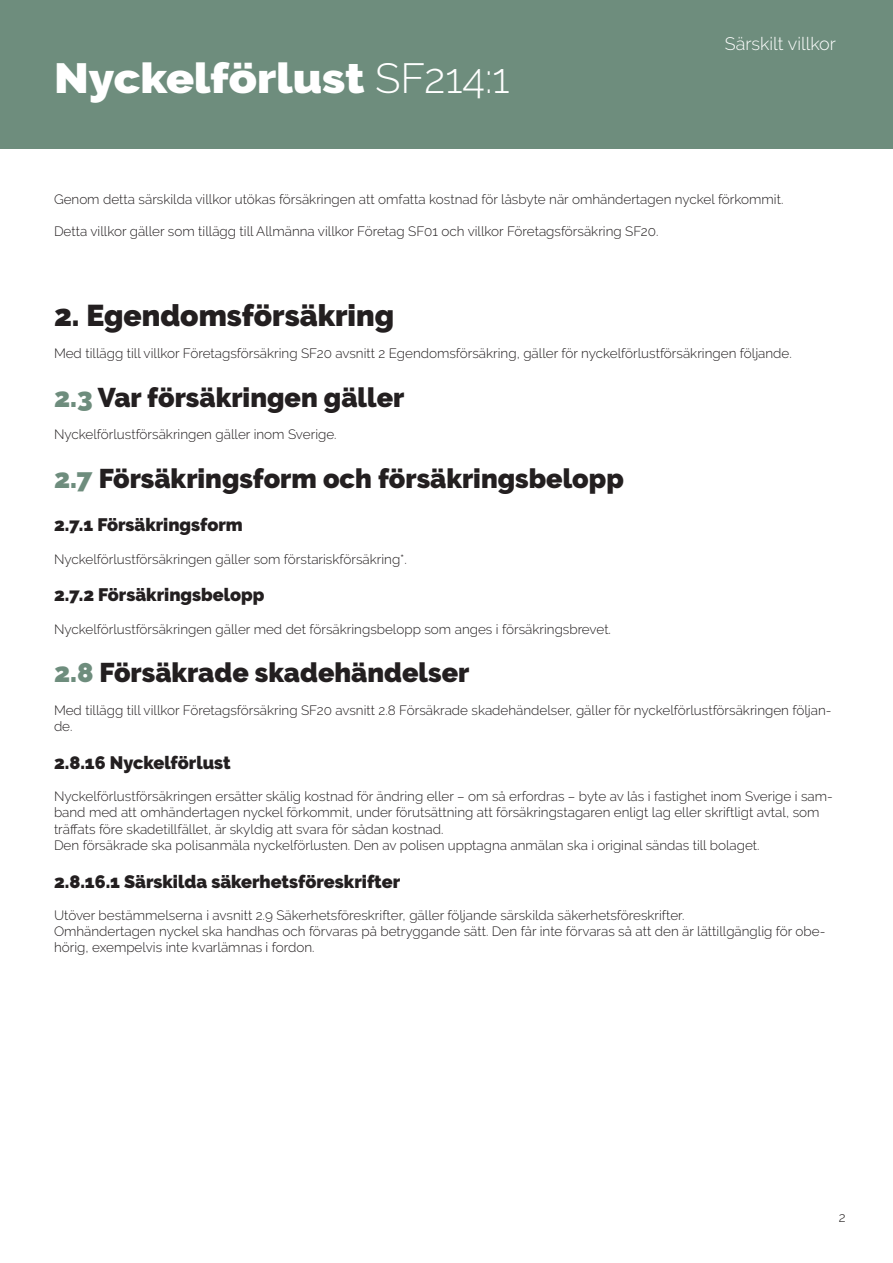
<style>
.page{position:relative;width:893px;height:1263px;background:#fff}
.page>*{position:absolute;margin:0;border:0;box-sizing:border-box;transform-origin:0 0}
.Sensor_Rubrik{font:900 42px "Raleway";color:#fff;scale:1.1 1}
.Sensor_Rubrik-2{font:900 30px "Raleway";color:#231f20}
.Sensor_underrubrik{font:900 27px "Raleway";color:#231f20}
.Sensor_underrubrik-2{font:900 18px "Raleway";color:#231f20}
.t1{font:300 18px "Raleway";color:#fff}
.Sensor_brödtext{font:300 13.5px/16.2px "Raleway";color:#231f20}
.s1{font-weight:300}
.s2{color:#6e8d7d}
</style>
<div class="page">
<div style="left:0;top:0;width:893px;height:149px;background:#6e8d7d"></div>
<p class="Sensor_Rubrik" style="left:54px;top:54px;width:416px">Nyckelförlust <span class="s1">SF214:1</span></p>
<p class="t1" style="left:725px;top:33px;width:113px">Särskilt villkor</p>
<p class="Sensor_brödtext" style="left:54px;top:191px;width:731px">Genom detta särskilda villkor utökas försäkringen att omfatta kostnad för låsbyte när omhändertagen nyckel förkommit.</p>
<p class="Sensor_brödtext" style="left:54px;top:224px;width:606px">Detta villkor gäller som tillägg till Allmänna villkor Företag SF01 och villkor Företagsförsäkring SF20.</p>
<p class="Sensor_Rubrik-2" style="left:54px;top:298px;width:342px">2. Egendomsförsäkring</p>
<p class="Sensor_brödtext" style="left:54px;top:345px;width:739px">Med tillägg till villkor Företagsförsäkring SF20 avsnitt 2 Egendomsförsäkring, gäller för nyckelförlustförsäkringen följande.</p>
<p class="Sensor_underrubrik" style="left:54px;top:382px;width:352px"><span class="s2">2.3</span> Var försäkringen gäller</p>
<p class="Sensor_brödtext" style="left:54px;top:426px;width:284px">Nyckelförlustförsäkringen gäller inom Sverige.</p>
<p class="Sensor_underrubrik" style="left:54px;top:463px;width:571px"><span class="s2">2.7</span> Försäkringsform och försäkringsbelopp</p>
<p class="Sensor_underrubrik-2" style="left:54px;top:514px;width:190px">2.7.1 Försäkringsform</p>
<p class="Sensor_brödtext" style="left:54px;top:551px;width:354px">Nyckelförlustförsäkringen gäller som förstariskförsäkring*.</p>
<p class="Sensor_underrubrik-2" style="left:54px;top:584px;width:212px">2.7.2 Försäkringsbelopp</p>
<p class="Sensor_brödtext" style="left:54px;top:621px;width:558px">Nyckelförlustförsäkringen gäller med det försäkringsbelopp som anges i försäkringsbrevet.</p>
<p class="Sensor_underrubrik" style="left:54px;top:657px;width:417px"><span class="s2">2.8</span> Försäkrade skadehändelser</p>
<p class="Sensor_brödtext" style="left:54px;top:702px;width:779px">Med tillägg till villkor Företagsförsäkring SF20 avsnitt 2.8 Försäkrade skadehändelser, gäller för nyckelförlustförsäkringen följan&shy;de.</p>
<p class="Sensor_underrubrik-2" style="left:54px;top:752px;width:178px">2.8.16 Nyckelförlust</p>
<p class="Sensor_brödtext" style="left:54px;top:788px;width:780px">Nyckelförlustförsäkringen ersätter skälig kostnad för ändring eller – om så erfordras – byte av lås i fastighet inom Sverige i sam&shy;band med att omhändertagen nyckel förkommit, under förutsättning att försäkringstagaren enligt lag eller skriftligt avtal, som träffats före skadetillfället, är skyldig att svara för sådan kostnad.</p>
<p class="Sensor_brödtext" style="left:54px;top:837px;width:707px">Den försäkrade ska polisanmäla nyckelförlusten. Den av polisen upptagna anmälan ska i original sändas till bolaget.</p>
<p class="Sensor_underrubrik-2" style="left:54px;top:871px;width:348px">2.8.16.1 Särskilda säkerhetsföreskrifter</p>
<p class="Sensor_brödtext" style="left:54px;top:907px;width:632px">Utöver bestämmelserna i avsnitt 2.9 Säkerhetsföreskrifter, gäller följande särskilda säkerhetsföreskrifter.</p>
<p class="Sensor_brödtext" style="left:54px;top:923px;width:773px">Omhändertagen nyckel ska handhas och förvaras på betryggande sätt. Den får inte förvaras så att den är lättillgänglig för obe&shy;hörig, exempelvis inte kvarlämnas i fordon.</p>
<p class="Sensor_brödtext" style="left:839px;top:1209px;width:8px">2</p>
</div>
